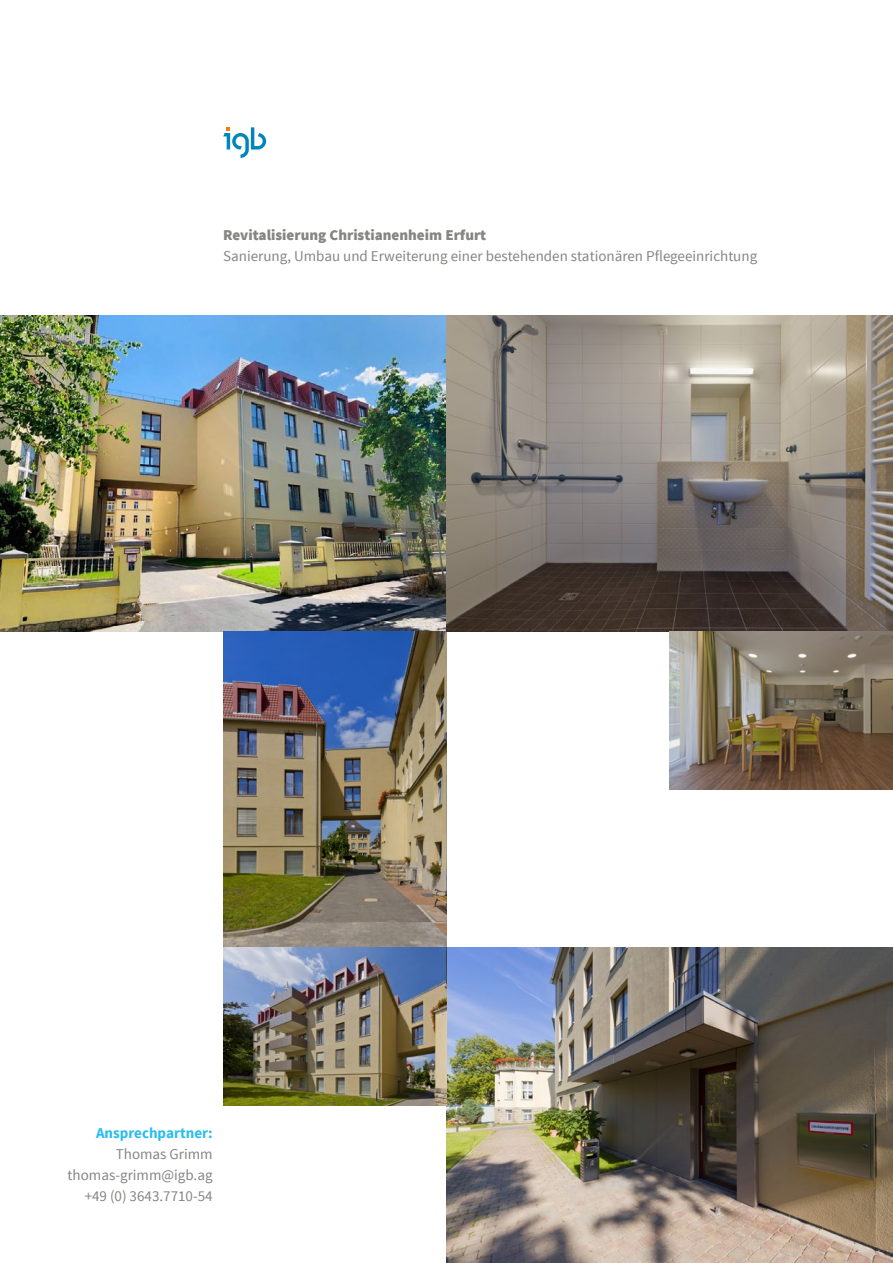
<style>
.page{position:relative;width:893px;height:1263px;background:#fff}
.page>*{position:absolute;margin:0;border:0;box-sizing:border-box;transform-origin:0 0}
.t1{font:15px/21px "Source Sans Pro";color:#858584;text-align:right}
.t2{font:900 15px "Source Sans Pro";color:#858584}
.t3{font:700 15px "Source Sans Pro";color:#29bdef}
</style>
<div class="page">
<svg style="left:223px;top:127px;width:43px;height:31px"></svg>
<img style="left:0;top:316px;width:893px;height:315px">
<img style="left:223px;top:631px;width:223px;height:474px">
<img style="left:670px;top:631px;width:223px;height:158px">
<img style="left:446px;top:947px;width:447px;height:316px">
<p class="t2" style="left:223px;top:225px;width:265px">Revitalisierung Christianenheim Erfurt</p>
<p class="t1" style="left:223px;top:245px;width:535px">Sanierung, Umbau und Erweiterung einer bestehenden stationären Pflegeeinrichtung</p>
<p class="t3" style="left:96px;top:1123px;width:118px">Ansprechpartner:</p>
<p class="t1" style="left:68px;top:1143px;width:147px">Thomas Grimm thomas-grimm@igb.ag +49 (0) 3643.7710-54</p>
</div>
